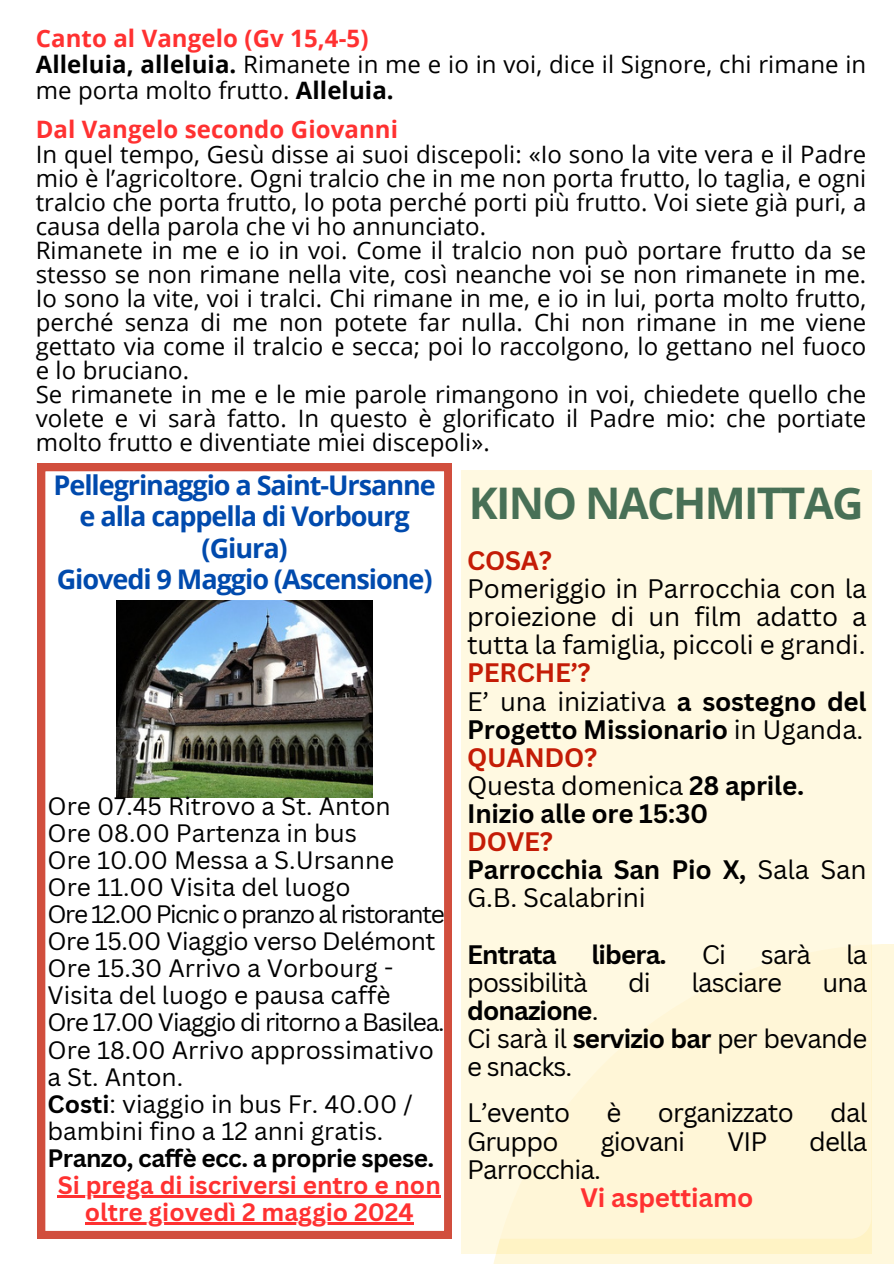
<style>
.page{position:relative;width:894px;height:1264px;background:#fff}
.page>*{position:absolute;margin:0;border:0;box-sizing:border-box;transform-origin:0 0}
.t1{font:700 43.65px "Open Sans";letter-spacing:-.04em;color:#487056}
.t2{font:700 27.15px/31.5px "Open Sans";letter-spacing:-.04em;color:#004aad;text-align:center}
.t3{font:25.95px/28.2px "Canva Sans";letter-spacing:-.01em;color:#000}
.t4{font:25.95px/28.2px "Canva Sans";letter-spacing:-.035em;color:#000}
.t5{font:700 25.95px "Canva Sans";letter-spacing:-.035em;color:#000}
.t6{font:700 25.95px "Canva Sans";letter-spacing:-.01em;color:#ff3131}
.t7{font:24.45px/27px "Canva Sans";color:#000}
.t8{font:700 24.45px "Canva Sans";color:#ff3131}
.t9{font:24px/24px "Open Sans";letter-spacing:.005em;color:#000;text-align:justify}
.t10{font:700 24px "Open Sans";letter-spacing:.005em;color:#ff3131}
.s1{font-weight:700}
.s2{font-weight:700;color:#c41c06}
</style>
<div class="page">
<svg style="left:483px;top:943px;width:410px;height:320px;background:#fff7db"></svg>
<div style="left:461px;top:470px;width:410px;height:783px;background:#fff9e1"></div>
<svg style="left:37px;top:463px;width:414px;height:775px"></svg>
<p class="t10" style="left:36px;top:21px;width:334px">Canto al Vangelo (Gv 15,4-5)</p>
<p class="t9" style="left:36px;top:51px;width:831px;line-height:26px"><span class="s1">Alleluia, alleluia.</span> Rimanete in me e io in voi, dice il Signore, chi rimane in me porta molto frutto. <span class="s1">Alleluia.</span></p>
<p class="t10" style="left:36px;top:112px;width:364px">Dal Vangelo secondo Giovanni</p>
<h3 class="t9" style="left:36px;top:142px;width:831px">In quel tempo, Gesù disse ai suoi discepoli: «Io sono la vite vera e il Padre mio è l’agricoltore. Ogni tralcio che in me non porta frutto, lo taglia, e ogni tralcio che porta frutto, lo pota perché porti più frutto. Voi siete già puri, a causa della parola che vi ho annunciato.</h3>
<h1 class="t9" style="left:36px;top:238px;width:831px">Rimanete in me e io in voi. Come il tralcio non può portare frutto da se stesso se non rimane nella vite, così neanche voi se non rimanete in me.<br>Io sono la vite, voi i tralci. Chi rimane in me, e io in lui, porta molto frutto, perché senza di me non potete far nulla. Chi non rimane in me viene gettato via come il tralcio e secca; poi lo raccolgono, lo gettano nel fuoco e lo bruciano.</h1>
<h3 class="t9" style="left:36px;top:382px;width:832px">Se rimanete in me e le mie parole rimangono in voi, chiedete quello che volete e vi sarà fatto. In questo è glorificato il Padre mio: che portiate molto frutto e diventiate miei discepoli».</h3>
<p class="t2" style="left:53px;top:468px;width:384px">Pellegrinaggio a Saint-Ursanne e alla cappella di Vorbourg (Giura)<br>Giovedi 9 Maggio (Ascensione)</p>
<p class="t7" style="left:48px;top:792px;width:399px">Ore 07.45 Ritrovo a St. Anton<br>Ore 08.00 Partenza in bus<br>Ore 10.00 Messa a S.Ursanne<br>Ore 11.00 Visita del luogo<br>Ore 12.00 Picnic o pranzo al ristorante<br>Ore 15.00 Viaggio verso Delémont<br>Ore 15.30 Arrivo a Vorbourg -<br>Visita del luogo e pausa caffè<br>Ore 17.00 Viaggio di ritorno a Basilea.<br>Ore 18.00 Arrivo approssimativo a St. Anton.<br><span class="s1">Costi</span>: viaggio in bus Fr. 40.00 / bambini fino a 12 anni gratis.<br><span class="s1">Pranzo, caffè ecc. a proprie spese.</span></p>
<p class="t8" style="left:58px;top:1167px;width:384px">Si prega di iscriversi entro e non</p>
<p class="t8" style="left:85px;top:1194px;width:330px">oltre giovedì 2 maggio 2024</p>
<h1 class="t1" style="left:468px;top:472px;width:396px">KINO NACHMITTAG</h1>
<h3 class="t3" style="left:467px;top:545px;width:401px"><span class="s2">COSA?<br></span>Pomeriggio in Parrocchia con la proiezione di un film adatto a tutta la famiglia, piccoli e grandi.<br><span class="s2">PERCHE’?<br></span>E’ una iniziativa <span class="s1">a sostegno del<br>Progetto Missionario</span> in Uganda.<br><span class="s2">QUANDO?<br></span>Questa domenica <span class="s1">28 aprile.<br>Inizio alle ore 15:30<br></span><span class="s2">DOVE?<br></span><span class="s1">Parrocchia San Pio X,</span> Sala San<br>G.B. Scalabrini</h3>
<h3 class="t5" style="left:467px;top:936px;width:91px">Entrata</h3>
<h3 class="t5" style="left:591px;top:936px;width:77px">libera.</h3>
<h3 class="t3" style="left:701px;top:939px;width:26px">Ci</h3>
<h3 class="t3" style="left:760px;top:939px;width:52px">sarà</h3>
<h3 class="t3" style="left:845px;top:939px;width:23px">la</h3>
<h3 class="t4" style="left:467px;top:967px;width:122px">possibilità</h3>
<h3 class="t3" style="left:628px;top:967px;width:24px">di</h3>
<h3 class="t4" style="left:691px;top:967px;width:92px">lasciare</h3>
<h3 class="t3" style="left:822px;top:967px;width:46px">una</h3>
<h3 class="t4" style="left:467px;top:995px;width:401px"><span class="s1">donazione</span>.<br>Ci sarà il <span class="s1">servizio bar</span> per bevande e snacks.</h3>
<p class="t3" style="left:467px;top:1098px;width:104px">L’evento</p>
<p class="t3" style="left:606px;top:1098px;width:16px">è</p>
<p class="t4" style="left:657px;top:1098px;width:137px">organizzato</p>
<p class="t3" style="left:829px;top:1098px;width:39px">dal</p>
<p class="t3" style="left:467px;top:1126px;width:93px">Gruppo</p>
<p class="t4" style="left:600px;top:1126px;width:86px">giovani</p>
<p class="t3" style="left:726px;top:1126px;width:42px">VIP</p>
<p class="t3" style="left:809px;top:1126px;width:59px">della</p>
<p class="t4" style="left:467px;top:1154px;width:135px">Parrocchia.</p>
<p class="t6" style="left:580px;top:1179px;width:174px">Vi aspettiamo</p>
</div>
